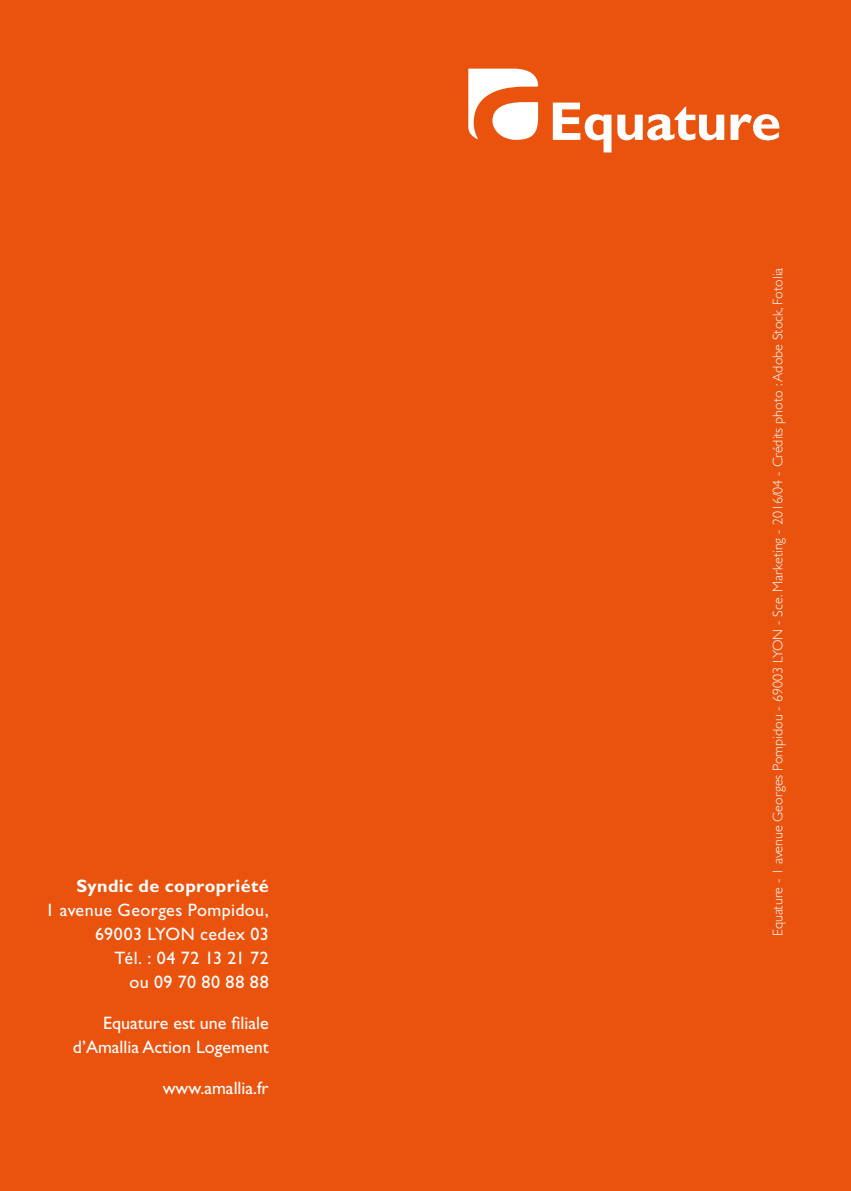
<style>
.page{position:relative;width:851px;height:1191px;background:#fff}
.page>*{position:absolute;margin:0;border:0;box-sizing:border-box;transform-origin:0 0}
.t1{font:18px/24px "Gill Sans Std";letter-spacing:.025em;color:#fff;text-align:right}
.t2{font:18px/24px "Gill Sans Std";color:#fff;text-align:right}
.t3{font:700 18px "Gill Sans Std";letter-spacing:.025em;color:#fff}
.t4{font:300 14px "Gill Sans Std";color:#fff}
</style>
<div class="page">
<div style="left:0;top:0;width:850px;height:1191px;background:#e9530e"></div>
<svg style="left:552px;top:103px;width:59px;height:49px"></svg>
<svg style="left:617px;top:107px;width:107px;height:33px"></svg>
<svg style="left:730px;top:114px;width:49px;height:26px"></svg>
<svg style="left:468px;top:69px;width:70px;height:71px"></svg>
<p class="t3" style="left:76px;top:875px;width:194px">Syndic de copropriété</p>
<p class="t1" style="left:46px;top:898px;width:225px">1 avenue Georges Pompidou,<br>69003 LYON cedex 03<br>Tél. : 04 72 13 21 72<br>ou 09 70 80 88 88</p>
<p class="t2" style="left:73px;top:1011px;width:197px">Equature est une filiale d’Amallia Action Logement</p>
<p class="t2" style="left:163px;top:1076px;width:108px">www.amallia.fr</p>
<p class="t4" style="left:769px;top:936px;width:670px;rotate:-90deg">Equature - 1 avenue Georges Pompidou - 69003 LYON - Sce. Marketing - 2016/04 - Crédits photo : Adobe Stock, Fotolia</p>
</div>
